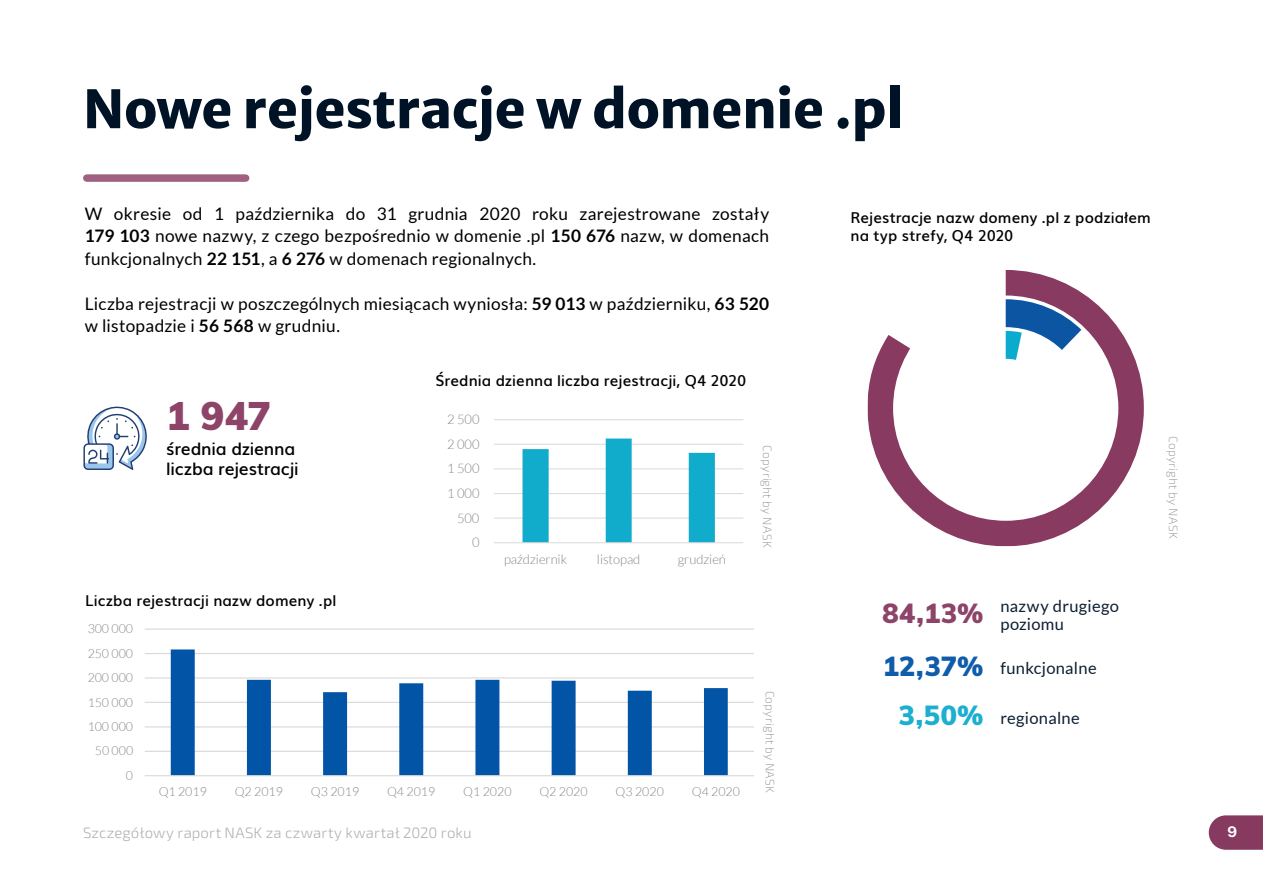
<style>
.page{position:relative;width:1263px;height:893px;background:#fff}
.page>*{position:absolute;margin:0;border:0;box-sizing:border-box;transform-origin:0 0}
.t1{font:800 52.5px "Merriweather Sans";letter-spacing:-.01em;color:#001326}
.t2{font:900 39px "Muli";color:#8d4468}
.t3{font:900 27px "Muli";color:#0f5daa}
.t4{font:900 27px "Muli";color:#8d4468}
.t5{font:17.25px/22.5px "Lato";letter-spacing:.015em;color:#000;text-align:justify}
.t6{font:600 17.25px/20.7px "Muli";letter-spacing:-.01em;color:#000}
.t7{font:16.5px/17.2px "Lato";letter-spacing:.015em;color:#0d1f31}
.t8{font:600 15px/18px "Muli";letter-spacing:.005em;color:#000}
.t9{font:300 15px "Exo 2";letter-spacing:.015em;color:#b3b2b2}
.t10{font:700 15px "SF Pro Display";color:#fff}
.t11{font:300 13.05px "Lato";letter-spacing:-.005em;color:#878787}
.t12{font:300 12.45px "Lato";color:#878787}
.t13{font:200 12px "Exo 2";letter-spacing:.02em;color:#878787}
.s1{font-weight:700}
.s2{font-family:"Muli";font-weight:900;font-size:27px;color:#1dafcf}
</style>
<div class="page">
<svg style="left:1209px;top:815px;width:54px;height:35px;background:#904a6c"></svg>
<hr style="left:145px;top:629px;width:609px;height:1px;background:#d9d9d9">
<hr style="left:145px;top:653px;width:609px;height:1px;background:#d9d9d9">
<hr style="left:145px;top:677px;width:609px;height:1px;background:#d9d9d9">
<hr style="left:145px;top:702px;width:609px;height:1px;background:#d9d9d9">
<hr style="left:145px;top:726px;width:609px;height:1px;background:#d9d9d9">
<hr style="left:145px;top:751px;width:609px;height:1px;background:#d9d9d9">
<svg style="left:171px;top:649px;width:557px;height:126px"></svg>
<hr style="left:145px;top:775px;width:609px;height:1px;background:#d9d9d9">
<hr style="left:494px;top:419px;width:249px;height:1px;background:#d9d9d9">
<hr style="left:494px;top:444px;width:249px;height:1px;background:#d9d9d9">
<hr style="left:494px;top:468px;width:249px;height:1px;background:#d9d9d9">
<hr style="left:494px;top:493px;width:249px;height:1px;background:#d9d9d9">
<hr style="left:494px;top:518px;width:249px;height:1px;background:#d9d9d9">
<svg style="left:522px;top:439px;width:193px;height:103px"></svg>
<hr style="left:494px;top:542px;width:249px;height:1px;background:#d9d9d9">
<div style="left:87px;top:174px;width:159px;height:8px;background:#9f617f"></div>
<svg style="left:867px;top:270px;width:277px;height:276px"></svg>
<svg style="left:1006px;top:299px;width:95px;height:109px"></svg>
<svg style="left:83px;top:406px;width:64px;height:64px"></svg>
<h1 class="t1" style="left:83px;top:63px;width:821px">Nowe rejestracje w domenie .pl</h1>
<p class="t5" style="left:85px;top:202px;width:686px">W okresie od 1 października do 31 grudnia 2020 roku zarejestrowane zostały <span class="s1">179 103</span> nowe nazwy, z czego bezpośrednio w domenie .pl <span class="s1">150 676</span> nazw, w domenach funkcjonalnych <span class="s1">22 151</span>, a <span class="s1">6 276</span> w domenach regionalnych.</p>
<p class="t5" style="left:85px;top:292px;width:686px">Liczba rejestracji w poszczególnych miesiącach wyniosła: <span class="s1">59 013</span> w październiku, <span class="s1">63 520 </span>w listopadzie i <span class="s1">56 568</span> w grudniu.</p>
<h2 class="t2" style="left:166px;top:387px;width:106px">1 947</h2>
<p class="t6" style="left:166px;top:437px;width:134px">średnia dzienna liczba rejestracji</p>
<p class="t8" style="left:85px;top:590px;width:253px">Liczba rejestracji nazw domeny .pl</p>
<p class="t12" style="left:88px;top:622px;width:47px">300 000</p>
<p class="t12" style="left:88px;top:647px;width:47px">250 000</p>
<p class="t12" style="left:88px;top:671px;width:47px">200 000</p>
<p class="t12" style="left:88px;top:695px;width:47px">150 000</p>
<p class="t12" style="left:88px;top:720px;width:47px">100 000</p>
<p class="t12" style="left:95px;top:744px;width:40px">50 000</p>
<p class="t12" style="left:126px;top:769px;width:9px">0</p>
<p class="t8" style="left:435px;top:370px;width:312px">Średnia dzienna liczba rejestracji, Q4 2020</p>
<p class="t11" style="left:447px;top:412px;width:34px">2 500</p>
<p class="t11" style="left:447px;top:437px;width:34px">2 000</p>
<p class="t11" style="left:447px;top:462px;width:34px">1 500</p>
<p class="t11" style="left:447px;top:486px;width:34px">1 000</p>
<p class="t11" style="left:457px;top:511px;width:24px">500</p>
<p class="t11" style="left:472px;top:535px;width:9px">0</p>
<p class="t11" style="left:504px;top:553px;width:65px">październik</p>
<p class="t11" style="left:597px;top:553px;width:45px">listopad</p>
<p class="t11" style="left:678px;top:553px;width:50px">grudzień</p>
<p class="t12" style="left:159px;top:785px;width:50px">Q1 2019</p>
<p class="t12" style="left:235px;top:785px;width:50px">Q2 2019</p>
<p class="t12" style="left:311px;top:785px;width:50px">Q3 2019</p>
<p class="t12" style="left:387px;top:785px;width:50px">Q4 2019</p>
<p class="t12" style="left:463px;top:785px;width:50px">Q1 2020</p>
<p class="t12" style="left:539px;top:785px;width:50px">Q2 2020</p>
<p class="t12" style="left:616px;top:785px;width:50px">Q3 2020</p>
<p class="t12" style="left:692px;top:785px;width:50px">Q4 2020</p>
<p class="t13" style="left:776px;top:445px;width:104px;rotate:90deg">Copyright by NASK</p>
<p class="t13" style="left:778px;top:690px;width:104px;rotate:90deg">Copyright by NASK</p>
<p class="t8" style="left:850px;top:208px;width:302px">Rejestracje nazw domeny .pl z podziałem na typ strefy, Q4 2020</p>
<p class="t7" style="left:1000px;top:598px;width:120px">nazwy drugiego poziomu</p>
<p class="t7" style="left:1000px;top:659px;width:98px">funkcjonalne</p>
<p class="t7" style="left:899px;top:709px;width:182px"><span class="s2">3,50%</span> regionalne</p>
<h3 class="t4" style="left:882px;top:593px;width:103px">84,13%</h3>
<h3 class="t3" style="left:883px;top:646px;width:102px">12,37%</h3>
<p class="t13" style="left:1182px;top:436px;width:104px;rotate:90deg">Copyright by NASK</p>
<p class="t9" style="left:83px;top:822px;width:390px">Szczegółowy raport NASK za czwarty kwartał 2020 roku</p>
<p class="t10" style="left:1227px;top:821px;width:11px">9</p>
</div>
